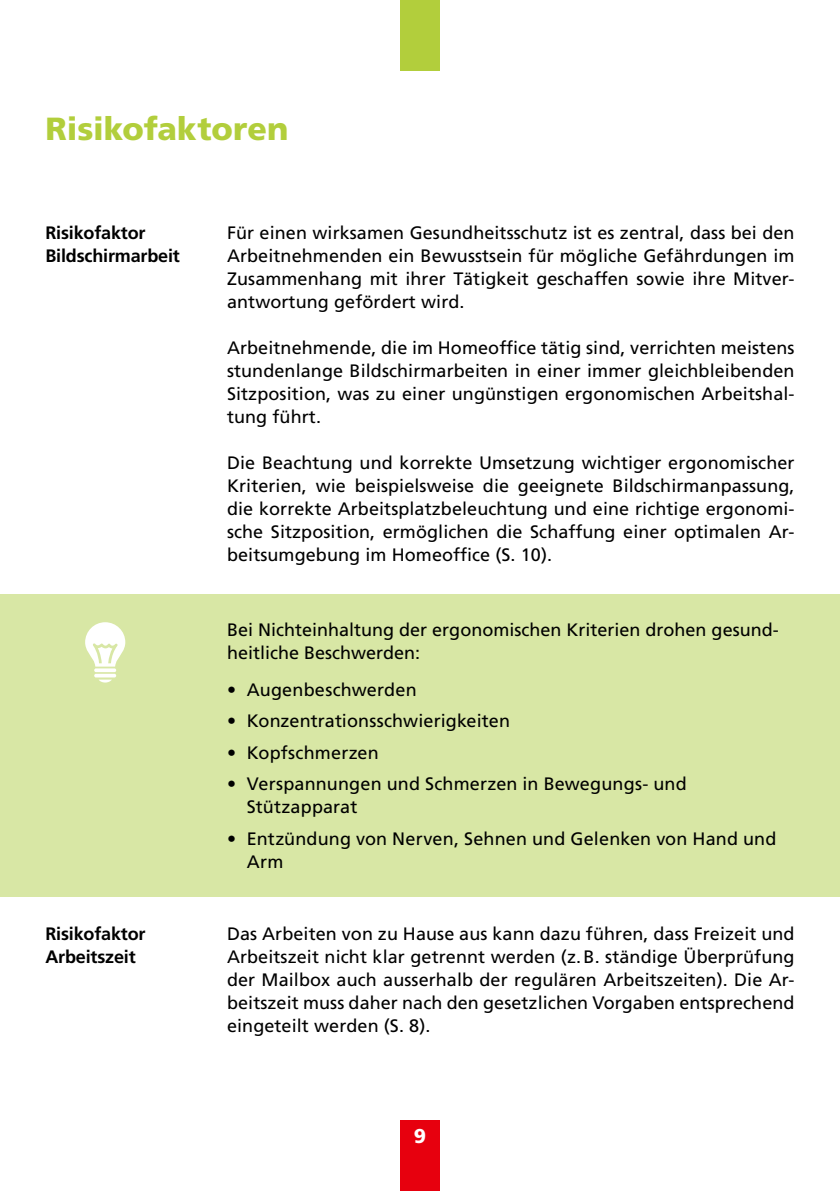
<style>
.page{position:relative;width:840px;height:1191px;background:#fff}
.page>*{position:absolute;margin:0;border:0;box-sizing:border-box;transform-origin:0 0}
.UG_Titel{font:900 32px "Frutiger LT Pro";color:#b2ce3c}
.t1{font:900 20px "Frutiger LT Pro";color:#fff}
.Grundtext__Fliesstex{font:18px/23px "Frutiger LT Pro";letter-spacing:.005em;color:#000;text-align:justify}
.Bullet_Points{font:18px "Frutiger LT Pro";color:#000}
.Bullet_Points-2{font:700 18px/23px "Frutiger LT Pro";letter-spacing:-.01em;color:#000}
</style>
<div class="page">
<div style="left:400px;top:1120px;width:39px;height:71px;background:#e7000e"></div>
<div style="left:400px;top:0;width:39px;height:71px;background:#b2ce3c"></div>
<div style="left:0;top:594px;width:839px;height:302px;background:#d8e7a5"></div>
<svg style="left:85px;top:622px;width:40px;height:60px"></svg>
<p class="UG_Titel" style="left:45px;top:109px;width:244px">Risikofaktoren</p>
<p class="Bullet_Points-2" style="left:45px;top:221px;width:136px">Risikofaktor<br>Bildschirmarbeit</p>
<p class="Bullet_Points-2" style="left:45px;top:922px;width:102px">Risikofaktor<br>Arbeitszeit</p>
<p class="Grundtext__Fliesstex" style="left:227px;top:221px;width:568px">Für einen wirksamen Gesundheitsschutz ist es zentral, dass bei den Arbeitnehmenden ein Bewusstsein für mögliche Gefährdungen im Zusammenhang mit ihrer Tätigkeit geschaffen sowie ihre Mitver&shy;antwortung gefördert wird.</p>
<p class="Grundtext__Fliesstex" style="left:227px;top:336px;width:568px">Arbeitnehmende, die im Homeoffice tätig sind, verrichten meistens stundenlange Bildschirmarbeiten in einer immer gleichbleibenden Sitzposition, was zu einer ungünstigen ergonomischen Arbeitshal&shy;tung führt.</p>
<p class="Grundtext__Fliesstex" style="left:227px;top:451px;width:568px">Die Beachtung und korrekte Umsetzung wichtiger ergonomischer Kriterien, wie beispielsweise die geeignete Bildschirmanpassung, die korrekte Arbeitsplatzbeleuchtung und eine richtige ergonomi&shy;sche Sitzposition, ermöglichen die Schaffung einer optimalen Ar&shy;beitsumgebung im Homeoffice (S. 10).</p>
<p class="Bullet_Points" style="left:227px;top:619px;width:553px">Bei Nichteinhaltung der ergonomischen Kriterien drohen gesund-</p>
<p class="Bullet_Points" style="left:227px;top:642px;width:195px">heitliche Beschwerden:</p>
<p class="Grundtext__Fliesstex" style="left:227px;top:678px;width:191px">• Augenbeschwerden</p>
<p class="Grundtext__Fliesstex" style="left:227px;top:710px;width:284px">• Konzentrationsschwierigkeiten</p>
<p class="Grundtext__Fliesstex" style="left:227px;top:741px;width:153px">• Kopfschmerzen</p>
<p class="Grundtext__Fliesstex" style="left:247px;top:773px;width:441px;text-indent:-20px">• Verspannungen und Schmerzen in Bewegungs- und<br>Stützapparat</p>
<p class="Grundtext__Fliesstex" style="left:247px;top:827px;width:530px;text-indent:-20px">• Entzündung von Nerven, Sehnen und Gelenken von Hand und<br>Arm</p>
<p class="Grundtext__Fliesstex" style="left:227px;top:922px;width:568px">Das Arbeiten von zu Hause aus kann dazu führen, dass Freizeit und Arbeitszeit nicht klar getrennt werden (z.B. ständige Überprüfung der Mailbox auch ausserhalb der regulären Arbeitszeiten). Die Ar&shy;beitszeit muss daher nach den gesetzlichen Vorgaben entsprechend eingeteilt werden (S. 8).</p>
<p class="t1" style="left:413px;top:1124px;width:14px">9</p>
</div>
